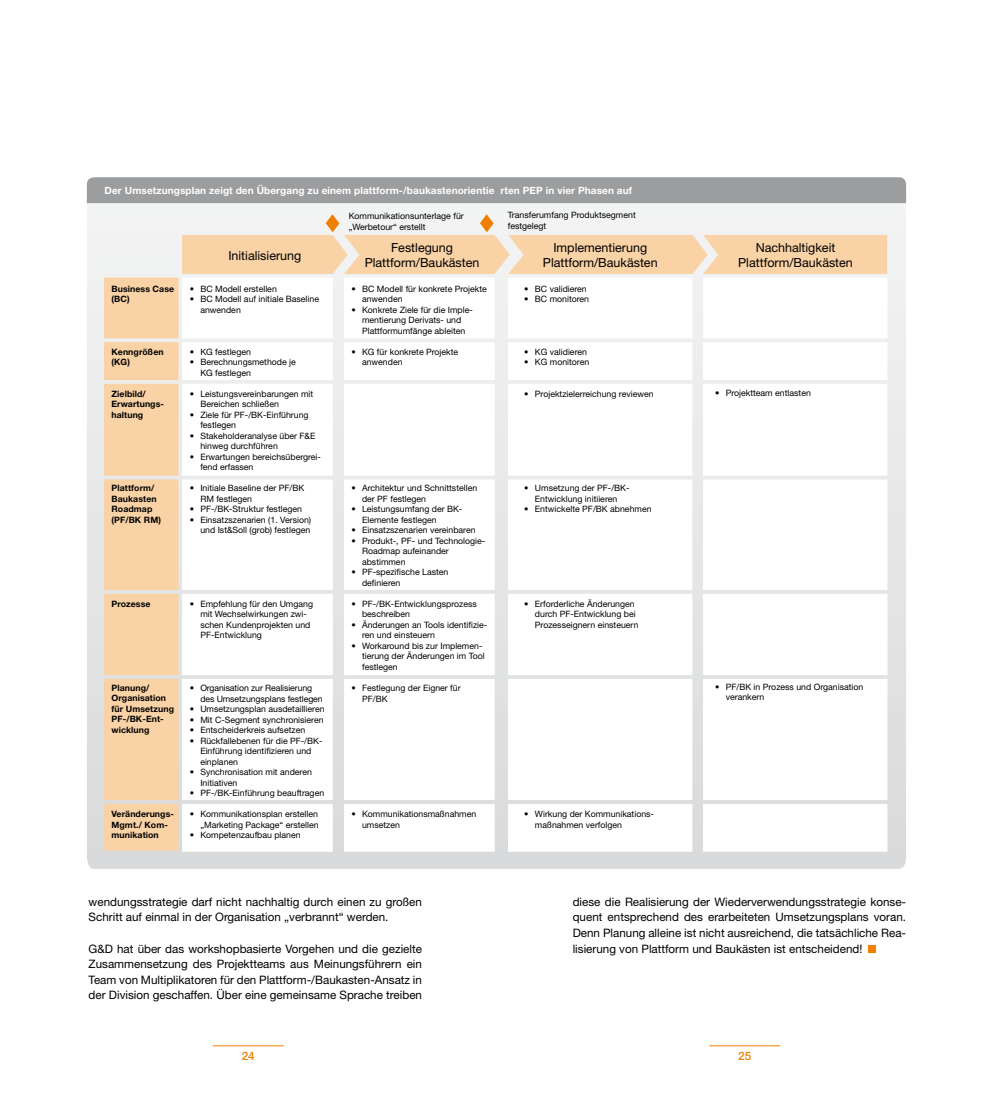
<style>
.page{position:relative;width:993px;height:1099px;background:#fff}
.page>*{position:absolute;margin:0;border:0;box-sizing:border-box;transform-origin:0 0}
.t1{font:12.5px/15px "Helvetica Neue";color:#000;text-align:center}
.t2{font:11.62px/15.6px "Helvetica Neue";color:#000;text-align:justify}
.t3{font:500 11.62px "Helvetica Neue";color:#ee7f00}
.t4{font:700 10px "Helvetica Neue";letter-spacing:.01em;color:#fff}
.t5{font:8.75px/10.5px "Helvetica Neue";color:#000}
.t6{font:700 8.75px/10.5px "Helvetica Neue";letter-spacing:.01em;color:#000}
</style>
<div class="page">
<hr style="left:213px;top:1045px;width:70px;height:1px;background:#ee7f00">
<hr style="left:709px;top:1045px;width:71px;height:1px;background:#ee7f00">
<svg style="left:87px;top:203px;width:818px;height:665px"></svg>
<div style="left:87px;top:177px;width:818px;height:26px;background:#9c9d9f"></div>
<svg style="left:104px;top:214px;width:782px;height:636px"></svg>
<div style="left:868px;top:945px;width:7px;height:7px;background:#ee7f00"></div>
<p class="t4" style="left:105px;top:184px;width:529px">Der Umsetzungsplan zeigt den Übergang zu einem plattform-/baukastenorientie rten PEP in vier Phasen auf</p>
<p class="t5" style="left:348px;top:211px;width:116px">Kommunikationsunterlage für „Werbetour“ erstellt</p>
<p class="t5" style="left:507px;top:210px;width:129px">Transferumfang Produktsegment festgelegt</p>
<p class="t6" style="left:111px;top:283px;width:64px">Business Case (BC)</p>
<p class="t6" style="left:111px;top:346px;width:54px">Kenngrößen (KG)</p>
<p class="t6" style="left:111px;top:388px;width:54px">Zielbild/<br>Erwartungs&shy;haltung</p>
<p class="t6" style="left:111px;top:483px;width:51px">Plattform/<br>Baukasten<br>Roadmap (PF/BK RM)</p>
<p class="t6" style="left:111px;top:598px;width:41px">Prozesse</p>
<p class="t6" style="left:111px;top:682px;width:64px">Planung/<br>Organisation für Umsetzung<br>PF-/BK-Ent&shy;wicklung</p>
<p class="t6" style="left:111px;top:808px;width:64px">Veränderungs-<br>Mgmt./ Kom&shy;munikation</p>
<h1 class="t1" style="left:228px;top:248px;width:74px">Initialisierung</h1>
<h1 class="t1" style="left:364px;top:239px;width:116px">Festlegung<br>Plattform/Baukästen</h1>
<h1 class="t1" style="left:542px;top:239px;width:116px">Implementierung<br>Plattform/Baukästen</h1>
<h1 class="t1" style="left:738px;top:239px;width:116px">Nachhaltigkeit<br>Plattform/Baukästen</h1>
<p class="t5" style="left:190px;top:283px;width:89px">• BC Modell erstellen</p>
<p class="t5" style="left:200px;top:294px;width:120px;text-indent:-11px">• BC Modell auf initiale Baseline anwenden</p>
<p class="t5" style="left:190px;top:346px;width:63px">• KG festlegen</p>
<p class="t5" style="left:200px;top:357px;width:97px;text-indent:-11px">• Berechnungsmethode je<br>KG festlegen</p>
<p class="t5" style="left:200px;top:388px;width:114px;text-indent:-11px">• Leistungsvereinbarungen mit<br>Bereichen schließen</p>
<p class="t5" style="left:200px;top:409px;width:110px;text-indent:-11px">• Ziele für PF-/BK-Einführung festlegen</p>
<p class="t5" style="left:200px;top:430px;width:117px;text-indent:-11px">• Stakeholderanalyse über F&amp;E hinweg durchführen</p>
<p class="t5" style="left:200px;top:451px;width:122px;text-indent:-11px">• Erwartungen bereichsübergrei&shy;fend erfassen</p>
<p class="t5" style="left:200px;top:483px;width:105px;text-indent:-11px">• Initiale Baseline der PF/BK<br>RM festlegen</p>
<p class="t5" style="left:190px;top:504px;width:114px">• PF-/BK-Struktur festlegen</p>
<p class="t5" style="left:190px;top:514px;width:123px;text-align:right">• Einsatzszenarien (1. Version) und Ist&amp;Soll (grob) festlegen</p>
<p class="t5" style="left:362px;top:283px;width:126px;text-indent:-11px">• BC Modell für konkrete Projekte anwenden</p>
<p class="t5" style="left:351px;top:304px;width:123px;text-align:center">• Konkrete Ziele für die Imple&shy;mentierung Derivats- und<br>Plattformumfänge ableiten</p>
<p class="t5" style="left:362px;top:346px;width:98px;text-indent:-11px">• KG für konkrete Projekte anwenden</p>
<p class="t5" style="left:524px;top:283px;width:64px">• BC validieren</p>
<p class="t5" style="left:524px;top:294px;width:66px">• BC monitoren</p>
<p class="t5" style="left:524px;top:346px;width:64px">• KG validieren</p>
<p class="t5" style="left:524px;top:357px;width:66px">• KG monitoren</p>
<p class="t5" style="left:524px;top:388px;width:131px">• Projektzielerreichung reviewen</p>
<p class="t5" style="left:714px;top:387px;width:97px">• Projektteam entlasten</p>
<p class="t5" style="left:362px;top:483px;width:117px;text-indent:-11px">• Architektur und Schnittstellen der PF festlegen</p>
<p class="t5" style="left:362px;top:504px;width:102px;text-indent:-11px">• Leistungsumfang der BK-<br>Elemente festlegen</p>
<p class="t5" style="left:351px;top:525px;width:126px">• Einsatzszenarien vereinbaren</p>
<p class="t5" style="left:362px;top:535px;width:125px;text-indent:-11px">• Produkt-, PF- und Technologie-<br>Roadmap aufeinander abstimmen</p>
<p class="t5" style="left:362px;top:567px;width:88px;text-indent:-11px">• PF-spezifische Lasten definieren</p>
<p class="t5" style="left:362px;top:598px;width:116px;text-indent:-11px">• PF-/BK-Entwicklungsprozess beschreiben</p>
<p class="t5" style="left:362px;top:619px;width:127px;text-indent:-11px">• Änderungen an Tools identifizie&shy;ren und einsteuern</p>
<p class="t5" style="left:362px;top:640px;width:124px;text-indent:-11px">• Workaround bis zur Implemen&shy;tierung der Änderungen im Tool festlegen</p>
<p class="t5" style="left:362px;top:682px;width:100px;text-indent:-11px">• Festlegung der Eigner für<br>PF/BK</p>
<p class="t5" style="left:524px;top:483px;width:107px;text-align:center">• Umsetzung der PF-/BK-<br>Entwicklung initiieren</p>
<p class="t5" style="left:524px;top:504px;width:129px">• Entwickelte PF/BK abnehmen</p>
<p class="t5" style="left:534px;top:598px;width:105px;text-indent:-11px">• Erforderliche Änderungen durch PF-Entwicklung bei<br>Prozesseignern einsteuern</p>
<p class="t5" style="left:200px;top:598px;width:114px;text-indent:-11px">• Empfehlung für den Umgang mit Wechselwirkungen zwi&shy;schen Kundenprojekten und<br>PF-Entwicklung</p>
<p class="t5" style="left:725px;top:681px;width:139px;text-indent:-11px">• PF/BK in Prozess und Organisation verankern</p>
<p class="t5" style="left:200px;top:682px;width:124px;text-indent:-11px">• Organisation zur Realisierung des Umsetzungsplans festlegen</p>
<p class="t5" style="left:190px;top:703px;width:136px">• Umsetzungsplan ausdetaillieren</p>
<p class="t5" style="left:190px;top:714px;width:135px">• Mit C-Segment synchronisieren</p>
<p class="t5" style="left:190px;top:724px;width:117px">• Entscheiderkreis aufsetzen</p>
<p class="t5" style="left:200px;top:735px;width:124px;text-indent:-11px">• Rückfallebenen für die PF-/BK-<br>Einführung identifizieren und einplanen</p>
<p class="t5" style="left:200px;top:766px;width:113px;text-indent:-11px">• Synchronisation mit anderen<br>Initiativen</p>
<p class="t5" style="left:190px;top:787px;width:136px">• PF-/BK-Einführung beauftragen</p>
<p class="t5" style="left:190px;top:808px;width:130px;text-align:right">• Kommunikationsplan erstellen „Marketing Package“ erstellen</p>
<p class="t5" style="left:190px;top:829px;width:112px">• Kompetenzaufbau planen</p>
<p class="t5" style="left:362px;top:808px;width:116px;text-indent:-11px">• Kommunikationsmaßnahmen umsetzen</p>
<p class="t5" style="left:534px;top:808px;width:120px;text-indent:-11px">• Wirkung der Kommunikations&shy;maßnahmen verfolgen</p>
<h2 class="t2" style="left:89px;top:893px;width:335px">wendungsstrategie darf nicht nachhaltig durch einen zu großen<br>Schritt auf einmal in der Organisation „verbrannt“ werden.</h2>
<p class="t2" style="left:89px;top:940px;width:335px">G&amp;D hat über das workshopbasierte Vorgehen und die gezielte Zusammensetzung des Projektteams aus Meinungsführern ein Team von Multiplikatoren für den Plattform-/Baukasten-Ansatz in der Division geschaffen. Über eine gemeinsame Sprache treiben</p>
<p class="t2" style="left:572px;top:893px;width:335px">diese die Realisierung der Wiederverwendungsstrategie konse&shy;quent entsprechend des erarbeiteten Umsetzungsplans voran.<br>Denn Planung alleine ist nicht ausreichend, die tatsächliche Rea&shy;lisierung von Plattform und Baukästen ist entscheidend!</p>
<h2 class="t3" style="left:242px;top:1049px;width:14px">24</h2>
<h2 class="t3" style="left:738px;top:1049px;width:14px">25</h2>
</div>
